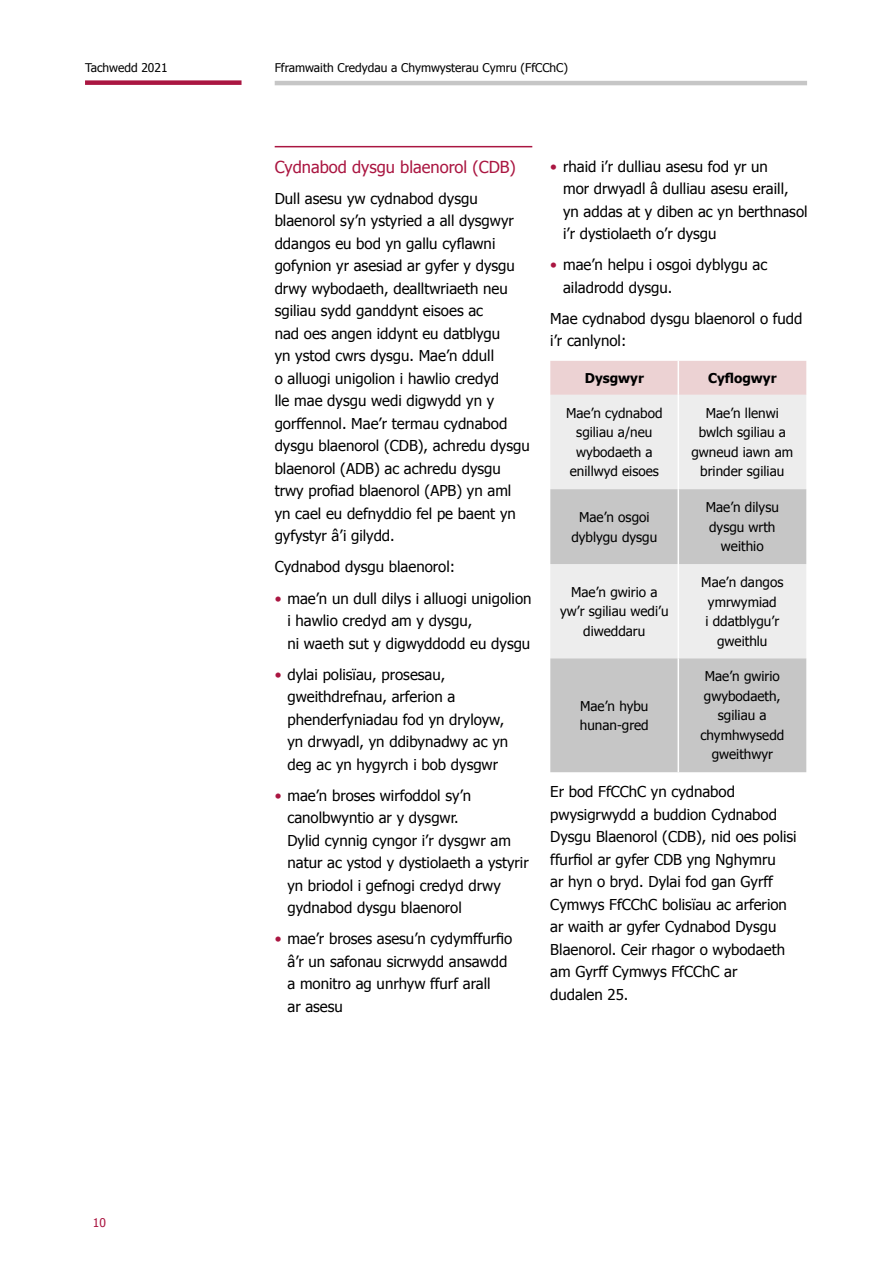
<style>
.page{position:relative;width:893px;height:1263px;background:#fff}
.page>*{position:absolute;margin:0;border:0;box-sizing:border-box;transform-origin:0 0}
.t1{font:16.5px "Tahoma";color:#aa1641}
.Body_Text{font:15px/22.5px "Tahoma";color:#000}
.Bullets{font:15px/22.5px "Tahoma";color:#000}
.Diagram_text_centred{font:13.5px/19.5px "Tahoma";color:#000;text-align:center}
.Diagram_text_centred-2{font:700 13.5px "Tahoma";color:#000}
.t2{font:12px "Tahoma";color:#000}
.t3{font:12px "Tahoma";color:#aa1641}
.s1{color:#aa1641}
</style>
<div class="page">
<div style="left:85px;top:80px;width:157px;height:5px;background:#aa1641"></div>
<hr style="left:275px;top:81px;width:532px;height:4px;background:#c6c6c6">
<hr style="left:275px;top:146px;width:257px;height:1px;background:#aa1641">
<div style="left:550px;top:361px;width:256px;height:34px;background:#ecd2d3"></div>
<div style="left:550px;top:395px;width:256px;height:94px;background:#ededed"></div>
<svg style="left:550px;top:489px;width:256px;height:283px;background:#d3d3d3"></svg>
<hr style="left:678px;top:395px;width:1px;height:94px;background:#fff">
<hr style="left:678px;top:489px;width:1px;height:75px;background:#fff">
<hr style="left:678px;top:564px;width:1px;height:94px;background:#fff">
<hr style="left:678px;top:658px;width:1px;height:114px;background:#fff">
<hr style="left:678px;top:361px;width:1px;height:34px;background:#fff">
<p class="t2" style="left:85px;top:59px;width:84px">Tachwedd 2021</p>
<p class="t2" style="left:275px;top:60px;width:295px">Fframwaith Credydau a Chymwysterau Cymru (FfCChC)</p>
<p class="t3" style="left:93px;top:1215px;width:15px">10</p>
<h2 class="t1" style="left:275px;top:156px;width:243px">Cydnabod dysgu blaenorol (CDB)</h2>
<p class="Body_Text" style="left:275px;top:187px;width:256px">Dull asesu yw cydnabod dysgu blaenorol sy’n ystyried a all dysgwyr ddangos eu bod yn gallu cyflawni gofynion yr asesiad ar gyfer y dysgu drwy wybodaeth, dealltwriaeth neu sgiliau sydd ganddynt eisoes ac<br>nad oes angen iddynt eu datblygu<br>yn ystod cwrs dysgu. Mae’n ddull<br>o alluogi unigolion i hawlio credyd<br>lle mae dysgu wedi digwydd yn y gorffennol. Mae’r termau cydnabod dysgu blaenorol (CDB), achredu dysgu blaenorol (ADB) ac achredu dysgu trwy profiad blaenorol (APB) yn aml yn cael eu defnyddio fel pe baent yn gyfystyr â’i gilydd.</p>
<p class="Body_Text" style="left:275px;top:555px;width:182px">Cydnabod dysgu blaenorol:</p>
<p class="Bullets" style="left:287px;top:586px;width:246px;text-indent:-13px"><span class="s1">•</span> mae’n un dull dilys i alluogi unigolion i hawlio credyd am y dysgu,<br>ni waeth sut y digwyddodd eu dysgu</p>
<p class="Bullets" style="left:287px;top:662px;width:222px;text-indent:-13px"><span class="s1">•</span> dylai polisïau, prosesau, gweithdrefnau, arferion a phenderfyniadau fod yn dryloyw, yn drwyadl, yn ddibynadwy ac yn deg ac yn hygyrch i bob dysgwr</p>
<p class="Bullets" style="left:287px;top:783px;width:243px;text-indent:-13px"><span class="s1">•</span> mae’n broses wirfoddol sy’n canolbwyntio ar y dysgwr.<br>Dylid cynnig cyngor i’r dysgwr am natur ac ystod y dystiolaeth a ystyrir yn briodol i gefnogi credyd drwy gydnabod dysgu blaenorol</p>
<p class="Bullets" style="left:287px;top:927px;width:226px;text-indent:-13px"><span class="s1">•</span> mae’r broses asesu’n cydymffurfio â’r un safonau sicrwydd ansawdd a monitro ag unrhyw ffurf arall<br>ar asesu</p>
<p class="Bullets" style="left:563px;top:154px;width:246px;text-indent:-13px"><span class="s1">•</span> rhaid i’r dulliau asesu fod yr un<br>mor drwyadl â dulliau asesu eraill, yn addas at y diben ac yn berthnasol i’r dystiolaeth o’r dysgu</p>
<p class="Bullets" style="left:563px;top:253px;width:206px;text-indent:-13px"><span class="s1">•</span> mae’n helpu i osgoi dyblygu ac ailadrodd dysgu.</p>
<p class="Body_Text" style="left:550px;top:306px;width:254px">Mae cydnabod dysgu blaenorol o fudd i’r canlynol:</p>
<p class="Diagram_text_centred-2" style="left:585px;top:369px;width:61px">Dysgwyr</p>
<p class="Diagram_text_centred-2" style="left:708px;top:369px;width:70px">Cyflogwyr</p>
<p class="Diagram_text_centred" style="left:566px;top:403px;width:98px">Mae’n cydnabod sgiliau a/neu wybodaeth a enillwyd eisoes</p>
<p class="Diagram_text_centred" style="left:691px;top:403px;width:103px">Mae’n llenwi bwlch sgiliau a gwneud iawn am brinder sgiliau</p>
<p class="Diagram_text_centred" style="left:571px;top:507px;width:87px">Mae’n osgoi dyblygu dysgu</p>
<p class="Diagram_text_centred" style="left:706px;top:497px;width:75px">Mae’n dilysu dysgu wrth weithio</p>
<p class="Diagram_text_centred" style="left:560px;top:582px;width:110px">Mae’n gwirio a yw’r sgiliau wedi’u diweddaru</p>
<p class="Diagram_text_centred" style="left:701px;top:572px;width:84px">Mae’n dangos ymrwymiad<br>i ddatblygu’r gweithlu</p>
<p class="Diagram_text_centred" style="left:700px;top:666px;width:85px">Mae’n gwirio gwybodaeth, sgiliau a chymhwysedd gweithwyr</p>
<p class="Body_Text" style="left:550px;top:780px;width:248px">Er bod FfCChC yn cydnabod pwysigrwydd a buddion Cydnabod<br>Dysgu Blaenorol (CDB), nid oes polisi ffurfiol ar gyfer CDB yng Nghymru<br>ar hyn o bryd. Dylai fod gan Gyrff<br>Cymwys FfCChC bolisïau ac arferion ar waith ar gyfer Cydnabod Dysgu<br>Blaenorol. Ceir rhagor o wybodaeth am Gyrff Cymwys FfCChC ar<br>dudalen 25.</p>
<p class="Diagram_text_centred" style="left:580px;top:695px;width:70px;text-align:left">Mae’n hybu hunan-gred</p>
</div>
